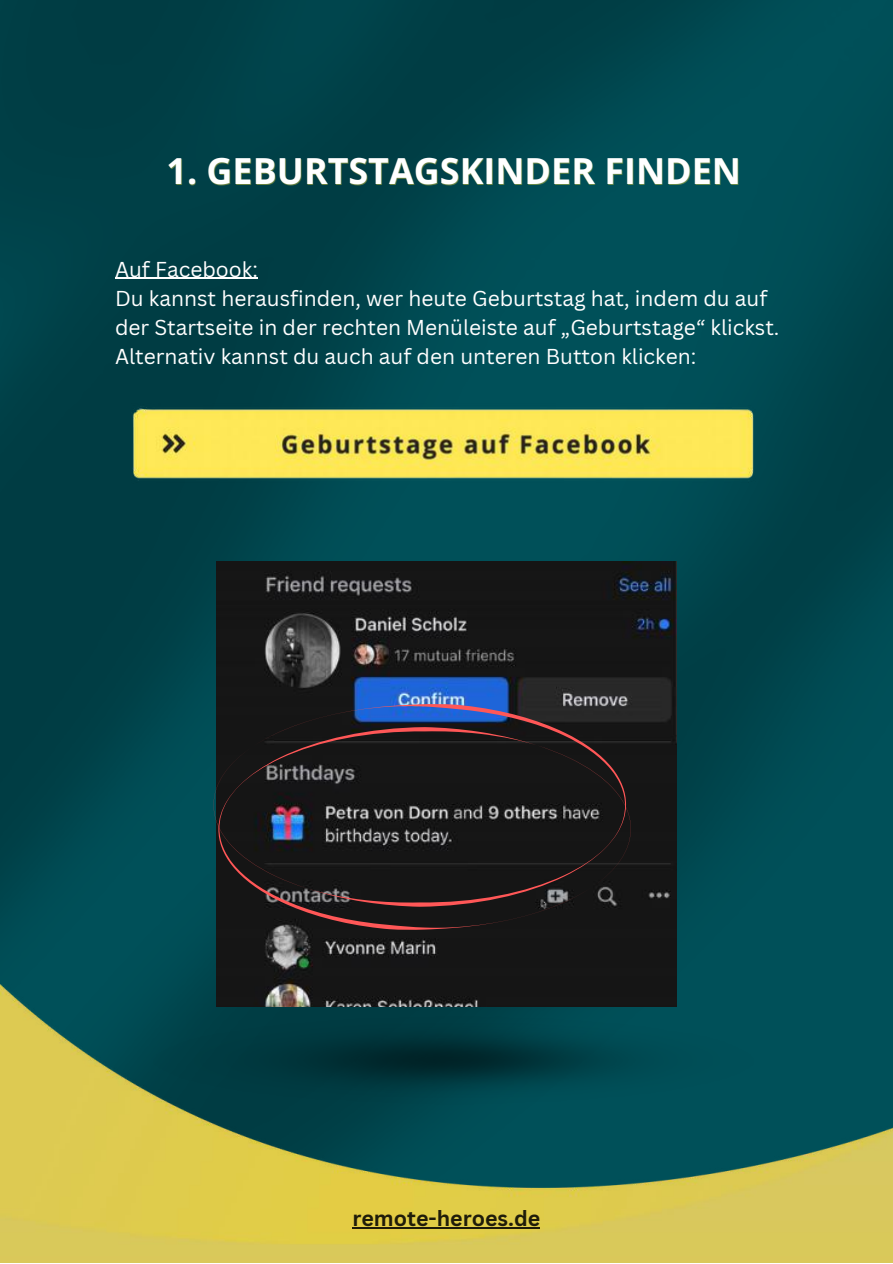
<style>
.page{position:relative;width:893px;height:1264px;background:#fff}
.page>*{position:absolute;margin:0;border:0;box-sizing:border-box;transform-origin:0 0}
.t1{font:700 35.85px "Open Sans";color:#fff}
.t2{font:700 21.3px "Canva Sans";color:#000}
.t3{font:21px/29.2px "Canva Sans";color:#fff}
</style>
<div class="page">
<img style="left:0;top:0;width:892px;height:984px">
<img style="left:0;top:984px;width:892px;height:278px">
<img style="left:216px;top:561px;width:460px;height:445px">
<img style="left:97px;top:1007px;width:713px;height:105px">
<svg style="left:218px;top:727px;width:412px;height:203px;background:#221919"></svg>
<svg style="left:213px;top:704px;width:413px;height:202px;background:#232125"></svg>
<hr style="left:115px;top:278px;width:143px;height:1px;background:#fff">
<hr style="left:352px;top:1226px;width:188px;height:2px;background:#000">
<img style="left:131px;top:403px;width:630px;height:90px">
<h1 class="t1" style="left:166px;top:146px;width:576px">1. GEBURTSTAGSKINDER FINDEN</h1>
<p class="t3" style="left:115px;top:254px;width:666px">Auf Facebook:<br>Du kannst herausfinden, wer heute Geburtstag hat, indem du auf der Startseite in der rechten Menüleiste auf „Geburtstage“ klickst.<br>Alternativ kannst du auch auf den unteren Button klicken:</p>
<p class="t2" style="left:352px;top:1203px;width:189px">remote-heroes.de</p>
</div>
